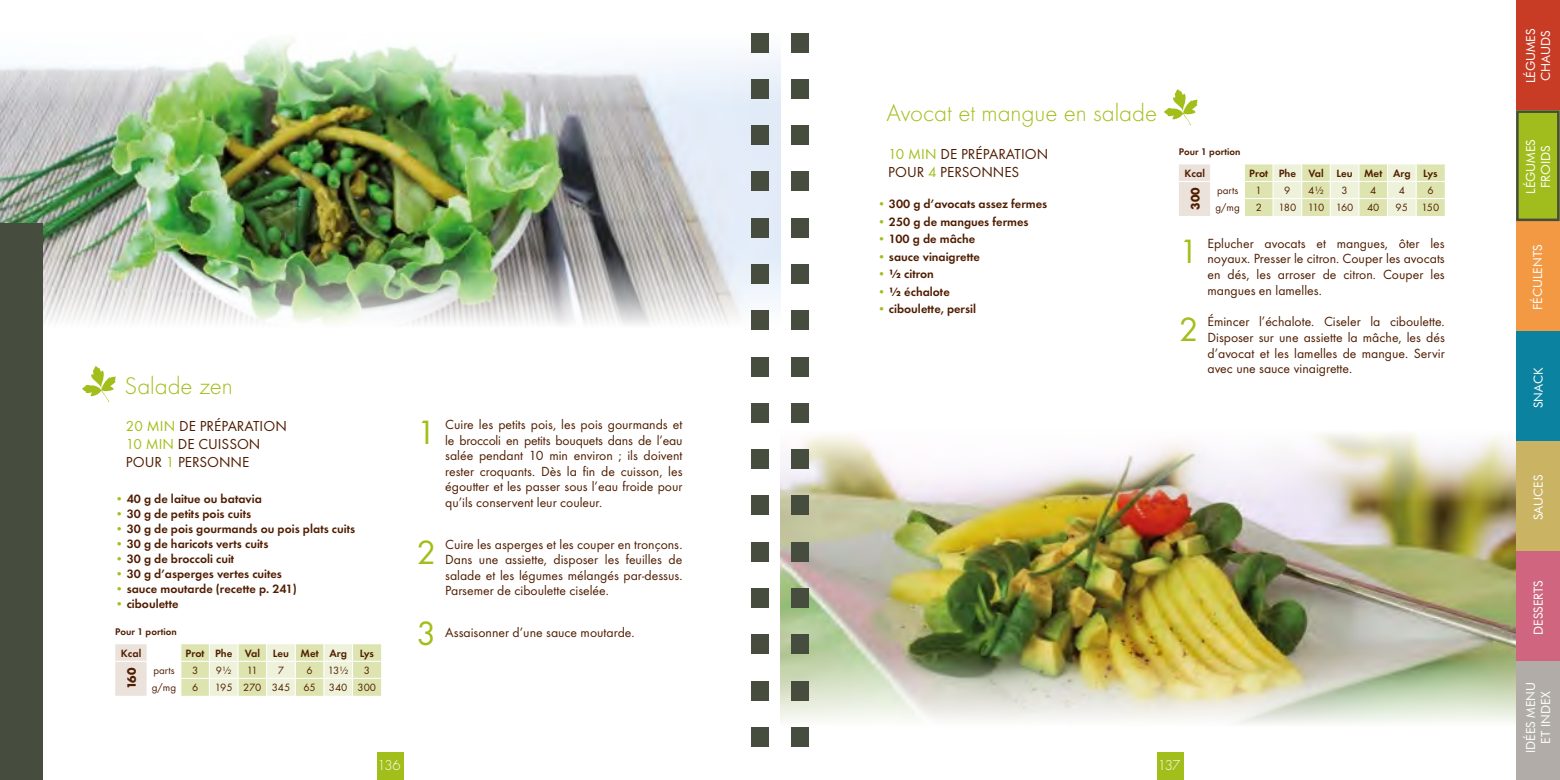
<style>
.page{position:relative;width:1560px;height:780px;background:#fff}
.page>*{position:absolute;margin:0;border:0;box-sizing:border-box;transform-origin:0 0}
.t1{font:35px "Function Pro";color:#a2be1a}
.t2{font:300 25px "Function Pro";color:#a2be1a}
.t3{font:15px/18px "Function Pro";color:#501d00}
.t4{font:300 15px "Function Pro";letter-spacing:-.06em;color:#fff}
.t5{font:13.75px/15.6px "Function Pro";color:#501d00;text-align:justify}
.t6{font:13.75px/13.8px "Function Pro";letter-spacing:.01em;color:#fff;text-align:center}
.t7{font:600 12.5px "Function Pro";color:#501d00}
.t8{font:12.5px/15px "Futura BT";color:#fcfefc;text-align:center}
.t9{font:12.5px/15px "Futura BT";color:#fff}
.t10{font:700 12.5px "Function Pro";color:#501d00}
.t11{font:11px "Function Pro";color:#501d00}
.t12{font:600 11px "Function Pro";color:#501d00}
.t13{font:11px "Function Pro";letter-spacing:-.055em;color:#501d00}
.t14{font:600 10px "Function Pro";color:#501d00}
.s1{color:#a2be1a}
.s2{font-weight:700}
</style>
<div class="page">
<svg style="left:115px;top:644px;width:266px;height:51px"></svg>
<svg style="left:82px;top:366px;width:34px;height:36px"></svg>
<img style="left:0;top:110px;width:780px;height:139px">
<img style="left:43px;top:249px;width:737px;height:81px">
<img style="left:0;top:33px;width:780px;height:77px">
<div style="left:376px;top:752px;width:27px;height:28px;background:#a2be1a"></div>
<div style="left:0;top:223px;width:43px;height:557px;background:#464c3e"></div>
<div style="left:750px;top:33px;width:18px;height:19px;background:#464c3e"></div>
<div style="left:750px;top:403px;width:18px;height:19px;background:#464c3e"></div>
<div style="left:750px;top:218px;width:18px;height:19px;background:#464c3e"></div>
<div style="left:750px;top:588px;width:18px;height:19px;background:#464c3e"></div>
<div style="left:750px;top:79px;width:18px;height:20px;background:#464c3e"></div>
<div style="left:750px;top:449px;width:18px;height:20px;background:#464c3e"></div>
<div style="left:750px;top:264px;width:18px;height:20px;background:#464c3e"></div>
<div style="left:750px;top:634px;width:18px;height:20px;background:#464c3e"></div>
<div style="left:750px;top:125px;width:18px;height:20px;background:#464c3e"></div>
<div style="left:750px;top:172px;width:18px;height:19px;background:#464c3e"></div>
<div style="left:750px;top:495px;width:18px;height:20px;background:#464c3e"></div>
<div style="left:750px;top:542px;width:18px;height:19px;background:#464c3e"></div>
<div style="left:750px;top:310px;width:18px;height:20px;background:#464c3e"></div>
<div style="left:750px;top:357px;width:18px;height:19px;background:#464c3e"></div>
<div style="left:750px;top:681px;width:18px;height:19px;background:#464c3e"></div>
<div style="left:750px;top:727px;width:18px;height:19px;background:#464c3e"></div>
<img style="left:780px;top:507px;width:735px;height:141px">
<img style="left:780px;top:415px;width:735px;height:92px">
<img style="left:780px;top:648px;width:735px;height:92px">
<svg style="left:1179px;top:164px;width:265px;height:52px"></svg>
<svg style="left:1164px;top:89px;width:33px;height:36px"></svg>
<div style="left:1156px;top:752px;width:27px;height:28px;background:#a2be1a"></div>
<div style="left:791px;top:33px;width:17px;height:19px;background:#464c3e"></div>
<div style="left:791px;top:403px;width:17px;height:19px;background:#464c3e"></div>
<div style="left:791px;top:218px;width:17px;height:19px;background:#464c3e"></div>
<div style="left:791px;top:588px;width:17px;height:19px;background:#464c3e"></div>
<div style="left:791px;top:79px;width:17px;height:20px;background:#464c3e"></div>
<div style="left:791px;top:449px;width:17px;height:20px;background:#464c3e"></div>
<div style="left:791px;top:264px;width:17px;height:20px;background:#464c3e"></div>
<div style="left:791px;top:634px;width:17px;height:20px;background:#464c3e"></div>
<div style="left:791px;top:125px;width:17px;height:20px;background:#464c3e"></div>
<div style="left:791px;top:172px;width:17px;height:19px;background:#464c3e"></div>
<div style="left:791px;top:495px;width:17px;height:20px;background:#464c3e"></div>
<div style="left:791px;top:542px;width:17px;height:19px;background:#464c3e"></div>
<div style="left:791px;top:310px;width:17px;height:20px;background:#464c3e"></div>
<div style="left:791px;top:357px;width:17px;height:19px;background:#464c3e"></div>
<div style="left:791px;top:681px;width:17px;height:19px;background:#464c3e"></div>
<div style="left:791px;top:727px;width:17px;height:19px;background:#464c3e"></div>
<div style="left:1515px;top:0;width:44px;height:110px;background:#c83c25"></div>
<div style="left:1515px;top:110px;width:44px;height:111px;background:#a1bd1d"></div>
<div style="left:1515px;top:221px;width:44px;height:111px;background:#f49943"></div>
<div style="left:1515px;top:331px;width:44px;height:111px;background:#0b82a0"></div>
<div style="left:1515px;top:441px;width:44px;height:111px;background:#cbb364"></div>
<div style="left:1515px;top:551px;width:44px;height:111px;background:#d06580"></div>
<div style="left:1515px;top:661px;width:44px;height:119px;background:#b1aca8"></div>
<div style="left:1515px;top:110px;width:44px;height:111px;border:2px solid #464c3e"></div>
<p class="t9" style="left:1522px;top:83px;width:56px;rotate:-90deg">LÉGUMES<br>CHAUDS</p>
<h2 class="t2" style="left:886px;top:99px;width:272px">Avocat et mangue en salade</h2>
<h2 class="t2" style="left:124px;top:372px;width:110px">Salade zen</h2>
<p class="t3" style="left:888px;top:145px;width:162px"><span class="s1">10 MIN</span> DE PRéPARATION<br>POUR <span class="s1">4</span> PERSONNES</p>
<p class="t7" style="left:877px;top:196px;width:171px"><span class="s1">•</span> 300 g d’avocats assez fermes</p>
<p class="t7" style="left:877px;top:214px;width:152px"><span class="s1">•</span> 250 g de mangues fermes</p>
<p class="t7" style="left:877px;top:231px;width:99px"><span class="s1">•</span> 100 g de mâche</p>
<p class="t7" style="left:877px;top:249px;width:104px"><span class="s1">•</span> sauce vinaigrette</p>
<p class="t7" style="left:877px;top:266px;width:58px"><span class="s1">•</span> <span class="s2">½</span> citron</p>
<p class="t7" style="left:877px;top:284px;width:74px"><span class="s1">•</span> <span class="s2">½</span> échalote</p>
<p class="t7" style="left:877px;top:301px;width:100px"><span class="s1">•</span> ciboulette, persil</p>
<p class="t14" style="left:1178px;top:146px;width:63px">pour 1 portion</p>
<p class="t12" style="left:1184px;top:167px;width:22px">Kcal</p>
<p class="t12" style="left:1249px;top:167px;width:190px">prot phe val Leu met arg Lys</p>
<p class="t10" style="left:1187px;top:210px;width:24px;rotate:-90deg">300</p>
<p class="t11" style="left:1216px;top:184px;width:23px">parts</p>
<p class="t11" style="left:1255px;top:184px;width:8px">1</p>
<p class="t11" style="left:1283px;top:184px;width:8px">9</p>
<p class="t11" style="left:1307px;top:184px;width:17px">4½</p>
<p class="t11" style="left:1341px;top:184px;width:8px">3</p>
<p class="t11" style="left:1369px;top:184px;width:8px">4</p>
<p class="t11" style="left:1398px;top:184px;width:8px">4</p>
<p class="t11" style="left:1426px;top:184px;width:8px">6</p>
<p class="t11" style="left:1215px;top:201px;width:26px">g/mg</p>
<p class="t11" style="left:1255px;top:201px;width:8px">2</p>
<p class="t13" style="left:1278px;top:201px;width:102px">180 110 160 40</p>
<p class="t11" style="left:1395px;top:201px;width:45px">95 150</p>
<h1 class="t1" style="left:1178px;top:231px;width:21px">1</h1>
<p class="t5" style="left:1207px;top:235px;width:239px">Eplucher avocats et mangues, ôter les noyaux. Presser le citron. Couper les avocats en dés, les arroser de citron. Couper les mangues en lamelles.</p>
<h1 class="t1" style="left:1178px;top:310px;width:21px">2</h1>
<p class="t5" style="left:1207px;top:314px;width:239px">émincer l’échalote. Ciseler la ciboulette.<br>Disposer sur une assiette la mâche, les dés d’avocat et les lamelles de mangue. Servir avec une sauce vinaigrette.</p>
<p class="t6" style="left:1525px;top:196px;width:59px;rotate:-90deg">légUMES<br>FROIDS</p>
<p class="t8" style="left:1522px;top:194px;width:56px;rotate:-90deg">LÉGUMES</p>
<p class="t8" style="left:1529px;top:310px;width:67px;rotate:-90deg">FÉCULENTS</p>
<p class="t8" style="left:1530px;top:408px;width:42px;rotate:-90deg">SNACK</p>
<p class="t3" style="left:126px;top:417px;width:162px"><span class="s1">20 MIN</span> DE PRéPARATION<br><span class="s1">10 MIN</span> DE CUISSON<br>POUR <span class="s1">1</span> PERSONNE</p>
<p class="t7" style="left:115px;top:491px;width:148px"><span class="s1">•</span> 40 g de laitue ou batavia</p>
<p class="t7" style="left:115px;top:506px;width:137px"><span class="s1">•</span> 30 g de petits pois cuits</p>
<p class="t7" style="left:115px;top:521px;width:241px"><span class="s1">•</span> 30 g de pois gourmands ou pois plats cuits</p>
<p class="t7" style="left:115px;top:536px;width:155px"><span class="s1">•</span> 30 g de haricots verts cuits</p>
<p class="t7" style="left:115px;top:551px;width:121px"><span class="s1">•</span> 30 g de broccoli cuit</p>
<p class="t7" style="left:115px;top:566px;width:168px"><span class="s1">•</span> 30 g d’asperges vertes cuites</p>
<p class="t7" style="left:115px;top:581px;width:183px"><span class="s1">•</span> sauce moutarde (recette p. 241)</p>
<p class="t7" style="left:115px;top:596px;width:65px"><span class="s1">•</span> ciboulette</p>
<p class="t14" style="left:115px;top:625px;width:63px">pour 1 portion</p>
<p class="t12" style="left:121px;top:646px;width:22px">Kcal</p>
<p class="t12" style="left:186px;top:646px;width:190px">prot phe val Leu met arg Lys</p>
<p class="t10" style="left:124px;top:689px;width:23px;rotate:-90deg">160</p>
<p class="t11" style="left:153px;top:664px;width:23px">parts</p>
<p class="t11" style="left:192px;top:664px;width:8px">3</p>
<p class="t11" style="left:216px;top:664px;width:17px">9½</p>
<p class="t11" style="left:247px;top:664px;width:12px">11</p>
<p class="t11" style="left:278px;top:664px;width:8px">7</p>
<p class="t11" style="left:306px;top:664px;width:8px">6</p>
<p class="t11" style="left:328px;top:664px;width:22px">13½</p>
<p class="t11" style="left:363px;top:664px;width:8px">3</p>
<p class="t11" style="left:152px;top:681px;width:26px">g/mg</p>
<p class="t11" style="left:192px;top:681px;width:8px">6</p>
<p class="t11" style="left:215px;top:681px;width:163px">195 270 345 65 340 300</p>
<h1 class="t1" style="left:416px;top:412px;width:21px">1</h1>
<p class="t5" style="left:445px;top:416px;width:239px">Cuire les petits pois, les pois gourmands et le broccoli en petits bouquets dans de l’eau salée pendant 10 min environ ; ils doivent rester croquants. Dès la fin de cuisson, les égoutter et les passer sous l’eau froide pour qu’ils conservent leur couleur.</p>
<h1 class="t1" style="left:416px;top:532px;width:21px">2</h1>
<p class="t5" style="left:445px;top:536px;width:239px">Cuire les asperges et les couper en tronçons.<br>Dans une assiette, disposer les feuilles de salade et les légumes mélangés par-dessus.<br>Parsemer de ciboulette ciselée.</p>
<h1 class="t1" style="left:416px;top:613px;width:21px">3</h1>
<p class="t5" style="left:445px;top:624px;width:191px">Assaisonner d’une sauce moutarde.</p>
<p class="t8" style="left:1530px;top:520px;width:47px;rotate:-90deg">SAUCES</p>
<p class="t8" style="left:1530px;top:634px;width:56px;rotate:-90deg">DESSERTS</p>
<p class="t8" style="left:1522px;top:753px;width:73px;rotate:-90deg">IDÉES MENU<br>ET INDEX</p>
<p class="t4" style="left:377px;top:756px;width:25px">136</p>
<p class="t4" style="left:1157px;top:756px;width:24px">137</p>
</div>
